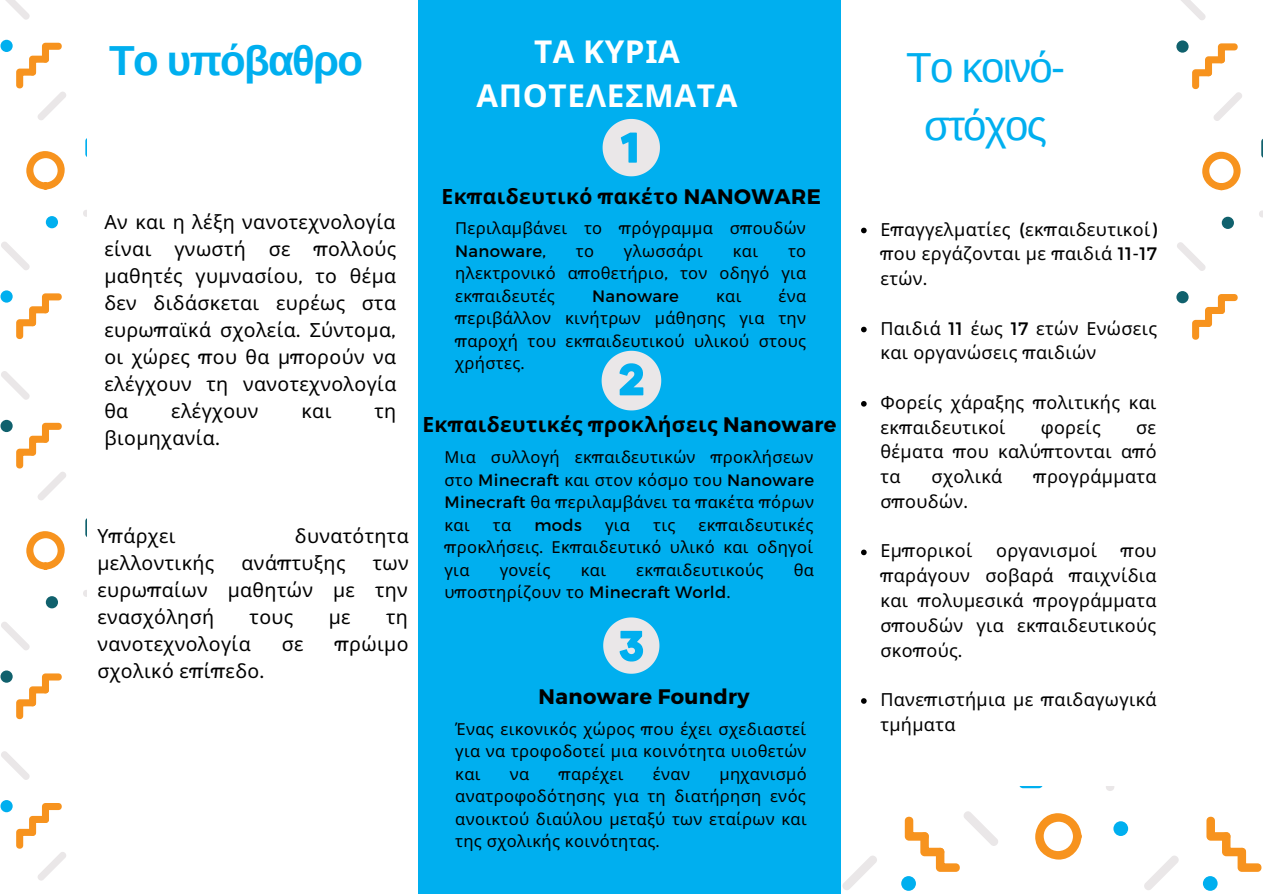
<style>
.page{position:relative;width:1263px;height:894px;background:#fff}
.page>*{position:absolute;margin:0;border:0;box-sizing:border-box;transform-origin:0 0}
.t1{font:42px/58.5px "Arimo";letter-spacing:-.04em;color:#00afef;text-align:center}
.t2{font:700 42px "Arimo";letter-spacing:-.04em;color:#00afef}
.t3{font:700 31.5px/43.8px "Noto Sans";letter-spacing:.02em;color:#fff;text-align:center}
.t4{font:700 21px "Noto Sans";letter-spacing:.02em;color:#000}
.t5{font:700 21px "Montserrat";letter-spacing:.02em;color:#000}
.t6{font:19.5px/27px "Noto Sans";letter-spacing:.02em;color:#000;text-align:justify}
.t7{font:18px/24.8px "Noto Sans";letter-spacing:.02em;color:#000;text-align:justify}
.t8{font:16.5px/22.5px "Noto Sans";letter-spacing:.02em;color:#000;text-align:justify}
.t9{font:16.5px "Montserrat";letter-spacing:.02em;color:#000}
.s1{font-family:"Montserrat"}
.s2{font-family:"Noto Sans"}
</style>
<div class="page">
<div style="left:418px;top:0;width:423px;height:893px;background:#00afef"></div>
<svg style="left:603px;top:119px;width:57px;height:57px"></svg>
<svg style="left:602px;top:351px;width:59px;height:59px"></svg>
<svg style="left:603px;top:617px;width:56px;height:56px"></svg>
<svg style="left:5px;top:0;width:25px;height:20px"></svg>
<div style="left:0;top:40px;width:13px;height:12px;background:#00afef;border-radius:50%"></div>
<svg style="left:26px;top:151px;width:39px;height:39px"></svg>
<svg style="left:16px;top:293px;width:46px;height:46px"></svg>
<svg style="left:16px;top:43px;width:50px;height:77px"></svg>
<svg style="left:83px;top:210px;width:4px;height:7px"></svg>
<svg style="left:1px;top:242px;width:29px;height:28px"></svg>
<div style="left:46px;top:216px;width:12px;height:12px;background:#00afef;border-radius:50%"></div>
<div style="left:0;top:290px;width:13px;height:12px;background:#00afef;border-radius:50%"></div>
<svg style="left:85px;top:138px;width:2px;height:19px"></svg>
<svg style="left:842px;top:856px;width:35px;height:34px"></svg>
<div style="left:901px;top:875px;width:15px;height:15px;background:#00afef;border-radius:50%"></div>
<svg style="left:1035px;top:813px;width:47px;height:46px"></svg>
<svg style="left:1206px;top:816px;width:56px;height:55px"></svg>
<svg style="left:905px;top:811px;width:93px;height:60px"></svg>
<svg style="left:1106px;top:786px;width:8px;height:5px"></svg>
<svg style="left:1144px;top:856px;width:35px;height:34px"></svg>
<div style="left:1113px;top:821px;width:15px;height:14px;background:#00afef;border-radius:50%"></div>
<div style="left:1203px;top:875px;width:15px;height:15px;background:#00afef;border-radius:50%"></div>
<svg style="left:1019px;top:786px;width:24px;height:2px"></svg>
<svg style="left:861px;top:227px;width:6px;height:6px"></svg>
<svg style="left:861px;top:326px;width:6px;height:6px"></svg>
<svg style="left:861px;top:401px;width:6px;height:5px"></svg>
<svg style="left:861px;top:549px;width:6px;height:6px"></svg>
<svg style="left:861px;top:698px;width:6px;height:5px"></svg>
<svg style="left:1181px;top:0;width:25px;height:20px"></svg>
<svg style="left:1176px;top:40px;width:13px;height:13px"></svg>
<svg style="left:1202px;top:151px;width:39px;height:39px"></svg>
<svg style="left:1192px;top:294px;width:46px;height:46px"></svg>
<svg style="left:1192px;top:43px;width:50px;height:78px"></svg>
<svg style="left:1259px;top:210px;width:3px;height:7px"></svg>
<svg style="left:1177px;top:242px;width:29px;height:29px"></svg>
<div style="left:1222px;top:217px;width:12px;height:12px;background:#10616d;border-radius:50%"></div>
<div style="left:1176px;top:291px;width:13px;height:12px;background:#10616d;border-radius:50%"></div>
<svg style="left:1261px;top:139px;width:1px;height:18px"></svg>
<svg style="left:1px;top:371px;width:29px;height:29px"></svg>
<div style="left:0;top:420px;width:13px;height:12px;background:#10616d;border-radius:50%"></div>
<svg style="left:26px;top:531px;width:39px;height:38px"></svg>
<svg style="left:16px;top:673px;width:46px;height:46px"></svg>
<svg style="left:16px;top:422px;width:50px;height:78px"></svg>
<svg style="left:83px;top:590px;width:4px;height:6px"></svg>
<svg style="left:1px;top:622px;width:29px;height:28px"></svg>
<div style="left:46px;top:596px;width:12px;height:12px;background:#10616d;border-radius:50%"></div>
<div style="left:0;top:670px;width:13px;height:12px;background:#10616d;border-radius:50%"></div>
<svg style="left:85px;top:518px;width:2px;height:19px"></svg>
<svg style="left:1px;top:751px;width:29px;height:29px"></svg>
<svg style="left:0;top:799px;width:13px;height:13px"></svg>
<svg style="left:16px;top:803px;width:50px;height:78px"></svg>
<h1 class="t2" style="left:109px;top:37px;width:256px">Το υπόβαθρο</h1>
<h2 class="t3" style="left:476px;top:29px;width:263px">ΤΑ ΚΥΡΙΑ<br>ΑΠΟΤΕΛΕΣΜΑΤΑ</h2>
<p class="t6" style="left:104px;top:207px;width:294px">Αν και η λέξη νανοτεχνολογία είναι γνωστή σε <span class="s1">π</span>ολλούς μαθητές γυμνασίου<span class="s1">,</span> το θέμα δεν διδάσκεται ευρέως στα ευρω<span class="s1">π</span>αϊκά σχολεία<span class="s1">.</span> Σύντομα<span class="s1">, </span>οι χώρες <span class="s1">π</span>ου θα μ<span class="s1">π</span>ορούν να ελέγχουν τη νανοτεχνολογία θα</p>
<p class="t6" style="left:171px;top:396px;width:89px">ελέγχουν</p>
<p class="t6" style="left:301px;top:396px;width:31px">και</p>
<p class="t6" style="left:374px;top:396px;width:23px">τη</p>
<p class="t6" style="left:104px;top:423px;width:117px">βιομηχανία<span class="s1">.</span></p>
<p class="t6" style="left:97px;top:522px;width:80px">Υ<span class="s1">π</span>άρχει</p>
<p class="t6" style="left:295px;top:522px;width:115px">δυνατότητα</p>
<p class="t6" style="left:97px;top:549px;width:118px">μελλοντικής</p>
<p class="t6" style="left:242px;top:549px;width:105px">ανά<span class="s1">π</span>τυξης</p>
<p class="t6" style="left:97px;top:549px;width:313px;text-indent:275px">των ευρω<span class="s1">π</span>αίων μαθητών με την ενασχόλησή</p>
<p class="t6" style="left:250px;top:603px;width:45px">τους</p>
<p class="t6" style="left:329px;top:603px;width:23px">με</p>
<p class="t6" style="left:386px;top:603px;width:23px">τη</p>
<p class="t6" style="left:97px;top:630px;width:155px">νανοτεχνολογία</p>
<p class="t6" style="left:282px;top:630px;width:23px">σε</p>
<p class="t6" style="left:335px;top:630px;width:75px"><span class="s1">π</span>ρώιμο</p>
<p class="t6" style="left:97px;top:657px;width:168px">σχολικό ε<span class="s1">π</span>ί<span class="s1">π</span>εδο<span class="s1">.</span></p>
<p class="t4" style="left:442px;top:181px;width:381px">Εκ<span class="s1">π</span>αιδευτικό <span class="s1">π</span>ακέτο <span class="s1">NANOWARE</span></p>
<p class="t8" style="left:455px;top:216px;width:352px">Περιλαμβάνει το <span class="s1">π</span>ρόγραμμα σ<span class="s1">π</span>ουδών</p>
<p class="t9" style="left:455px;top:240px;width:92px">Nanoware,</p>
<p class="t8" style="left:576px;top:239px;width:20px">το</p>
<p class="t8" style="left:624px;top:239px;width:80px">γλωσσάρι</p>
<p class="t8" style="left:733px;top:239px;width:27px">και</p>
<p class="t8" style="left:455px;top:239px;width:353px;text-indent:333px">το ηλεκτρονικό α<span class="s1">π</span>οθετήριο<span class="s1">,</span> τον οδηγό για εκ<span class="s1">π</span>αιδευτές</p>
<p class="t8" style="left:455px;top:284px;width:353px;text-indent:323px">ένα <span class="s1">π</span>εριβάλλον κινήτρων μάθησης για την <span class="s1">π</span>αροχή του εκ<span class="s1">π</span>αιδευτικού υλικού στους χρήστες<span class="s1">.</span></p>
<p class="t9" style="left:592px;top:285px;width:88px">Nanoware</p>
<p class="t8" style="left:716px;top:284px;width:27px">και</p>
<p class="t4" style="left:422px;top:409px;width:416px">Εκ<span class="s1">π</span>αιδευτικές <span class="s1">π</span>ροκλήσεις <span class="s1">Nanoware</span></p>
<p class="t8" style="left:444px;top:445px;width:371px">Μια συλλογή εκ<span class="s1">π</span>αιδευτικών <span class="s1">π</span>ροκλήσεων στο <span class="s1">Minecraft</span> και στον κόσμο του <span class="s1">Nanoware Minecraft</span> θα <span class="s1">π</span>εριλαμβάνει τα <span class="s1">π</span>ακέτα <span class="s1">π</span>όρων και</p>
<p class="t8" style="left:444px;top:512px;width:370px;text-indent:254px">εκ<span class="s1">π</span>αιδευτικές <span class="s1">π</span>ροκλήσεις<span class="s1">.</span> Εκ<span class="s1">π</span>αιδευτικό υλικό και οδηγοί για</p>
<p class="t8" style="left:493px;top:512px;width:20px">τα</p>
<p class="t9" style="left:534px;top:514px;width:49px">mods</p>
<p class="t8" style="left:605px;top:512px;width:27px">για</p>
<p class="t8" style="left:653px;top:512px;width:24px">τις</p>
<p class="t8" style="left:500px;top:557px;width:52px">γονείς</p>
<p class="t8" style="left:581px;top:557px;width:27px">και</p>
<p class="t8" style="left:636px;top:557px;width:129px">εκ<span class="s1">π</span>αιδευτικούς</p>
<p class="t8" style="left:794px;top:557px;width:22px">θα</p>
<p class="t9" style="left:444px;top:581px;width:287px"><span class="s2">υ</span>π<span class="s2">οστηρίζουν το</span> Minecraft World.</p>
<p class="t5" style="left:539px;top:682px;width:213px">Nanoware Foundry</p>
<p class="t8" style="left:455px;top:717px;width:353px">Ένας εικονικός χώρος <span class="s1">π</span>ου έχει σχεδιαστεί για να τροφοδοτεί μια κοινότητα υιοθετών και</p>
<p class="t8" style="left:455px;top:762px;width:353px;text-indent:264px">μηχανισμό ανατροφοδότησης για τη διατήρηση ενός ανοικτού διαύλου μεταξύ των εταίρων και της σχολικής κοινότητας<span class="s1">.</span></p>
<p class="t8" style="left:510px;top:762px;width:21px">να</p>
<p class="t8" style="left:559px;top:762px;width:66px"><span class="s1">π</span>αρέχει</p>
<p class="t8" style="left:653px;top:762px;width:39px">έναν</p>
<h1 class="t1" style="left:906px;top:38px;width:161px">Το κοινό&shy;στόχος</h1>
<p class="t7" style="left:880px;top:216px;width:278px">Ε<span class="s1">π</span>αγγελματίες <span class="s1">(</span>εκ<span class="s1">π</span>αιδευτικοί<span class="s1">) π</span>ου εργάζονται με <span class="s1">π</span>αιδιά <span class="s1">11-17 </span>ετών<span class="s1">.</span></p>
<p class="t7" style="left:880px;top:315px;width:278px">Παιδιά <span class="s1">11</span> έως <span class="s1">17</span> ετών Ενώσεις και οργανώσεις <span class="s1">π</span>αιδιών</p>
<p class="t7" style="left:880px;top:389px;width:278px">Φορείς χάραξης <span class="s1">π</span>ολιτικής και εκ<span class="s1">π</span>αιδευτικοί</p>
<p class="t7" style="left:1041px;top:414px;width:62px">φορείς</p>
<p class="t7" style="left:880px;top:414px;width:278px;text-indent:256px">σε θέματα <span class="s1">π</span>ου καλύ<span class="s1">π</span>τονται α<span class="s1">π</span>ό τα</p>
<p class="t7" style="left:932px;top:463px;width:72px">σχολικά</p>
<p class="t7" style="left:1034px;top:463px;width:124px"><span class="s1">π</span>ρογράμματα</p>
<p class="t7" style="left:880px;top:488px;width:89px">σ<span class="s1">π</span>ουδών<span class="s1">.</span></p>
<p class="t7" style="left:880px;top:538px;width:93px">Εμ<span class="s1">π</span>ορικοί</p>
<p class="t7" style="left:996px;top:538px;width:102px">οργανισμοί</p>
<p class="t7" style="left:880px;top:538px;width:278px;text-indent:241px"><span class="s1">π</span>ου <span class="s1">π</span>αράγουν σοβαρά <span class="s1">π</span>αιχνίδια και <span class="s1">π</span>ολυμεσικά <span class="s1">π</span>ρογράμματα σ<span class="s1">π</span>ουδών για εκ<span class="s1">π</span>αιδευτικούς σκο<span class="s1">π</span>ούς<span class="s1">.</span></p>
<p class="t7" style="left:880px;top:686px;width:278px">Πανε<span class="s1">π</span>ιστήμια με <span class="s1">π</span>αιδαγωγικά τμήματα</p>
</div>
